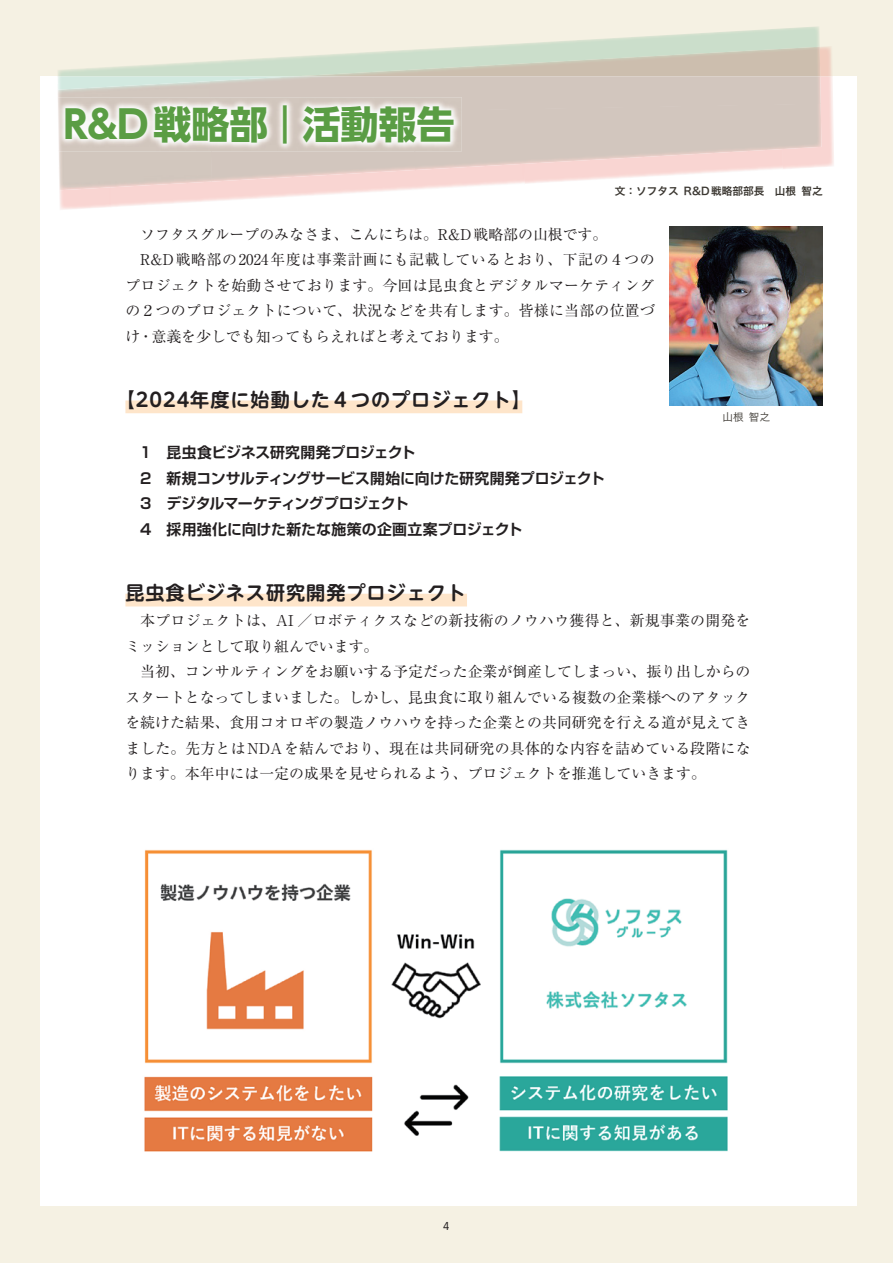
<style>
.page{position:relative;width:893px;height:1263px;background:#f5f1e3}
.page>*{position:absolute;margin:0;border:0;box-sizing:border-box;transform-origin:0 0}
.t1{font:700 38.25px "UD Shin Go Pr 6 N";letter-spacing:-.005em;color:#5a9d44}
.t2{font:700 19.2px "UD Shin M Go Pr 6 De";letter-spacing:.05em;color:#231f20}
.t3{font:14.85px/25.5px "Ryumin Pr 6 N";letter-spacing:.015em;color:#231f20}
.t4{font:700 14.85px/25.5px "Shin Go Pr 6 N De";letter-spacing:-.01em;color:#231f20}
.t5{font:14.85px "Ryumin Pr 6 N";letter-spacing:.035em;color:#231f20}
.t6{font:11.7px "Andale Mono";color:#231f20}
.t7{font:10.65px "Hiragino Sans Pr 6 N W6";color:#3a3630}
.t8{font:10.65px "Hiragino Sans Pr 6 N W3";color:#3a3630}
</style>
<div class="page">
<div style="left:40px;top:77px;width:816px;height:1128px;background:#fff"></div>
<img style="left:820px;top:47px;width:13px;height:30px">
<img style="left:59px;top:190px;width:52px;height:20px">
<img style="left:821px;top:77px;width:13px;height:90px">
<img style="left:57px;top:27px;width:763px;height:50px">
<img style="left:58px;top:81px;width:154px;height:109px">
<div style="left:125px;top:400px;width:397px;height:13px;background:#fee5ca"></div>
<div style="left:125px;top:594px;width:342px;height:12px;background:#fee5ca"></div>
<img style="left:58px;top:97px;width:404px;height:54px">
<img style="left:670px;top:226px;width:153px;height:179px">
<img style="left:144px;top:849px;width:584px;height:303px">
<h1 class="t1" style="left:64px;top:93px;width:393px">R&amp;D戦略部｜活動報告</h1>
<p class="t7" style="left:615px;top:182px;width:209px">文：ソフタス R&amp;D戦略部部長　山根 智之</p>
<p class="t3" style="left:140px;top:220px;width:469px">ソフタスグループのみなさま、こんにちは。R&amp;D戦略部の山根です。</p>
<p class="t5" style="left:140px;top:248px;width:516px">R&amp;D戦略部の2024年度は事業計画にも記載しているとおり、下記の４つの</p>
<p class="t3" style="left:125px;top:271px;width:531px">プロジェクトを始動させております。今回は昆虫食とデジタルマーケティング</p>
<p class="t3" style="left:125px;top:297px;width:531px">の２つのプロジェクトについて、状況などを共有します。皆様に当部の位置づ</p>
<p class="t3" style="left:125px;top:322px;width:385px">け・意義を少しでも知ってもらえればと考えております。</p>
<p class="t2" style="left:116px;top:383px;width:417px">【2024年度に始動した４つのプロジェクト】</p>
<p class="t4" style="left:140px;top:439px;width:466px">1　昆虫食ビジネス研究開発プロジェクト<br>2　新規コンサルティングサービス開始に向けた研究開発プロジェクト<br>3　デジタルマーケティングプロジェクト<br>4　採用強化に向けた新たな施策の企画立案プロジェクト</p>
<p class="t8" style="left:722px;top:407px;width:49px">山根 智之</p>
<p class="t2" style="left:125px;top:576px;width:342px">昆虫食ビジネス研究開発プロジェクト</p>
<p class="t3" style="left:125px;top:607px;width:627px;text-indent:15px">本プロジェクトは、AI ／ロボティクスなどの新技術のノウハウ獲得と、新規事業の開発をミッションとして取り組んでいます。</p>
<p class="t3" style="left:125px;top:658px;width:627px;text-align:justify;text-indent:15px">当初、コンサルティングをお願いする予定だった企業が倒産してしまっい、振り出しからのスタートとなってしまいました。しかし、昆虫食に取り組んでいる複数の企業様へのアタックを続けた結果、食用コオロギの製造ノウハウを持った企業との共同研究を行える道が見えてきました。先方とはNDAを結んでおり、現在は共同研究の具体的な内容を詰めている段階になります。本年中には一定の成果を見せられるよう、プロジェクトを推進していきます。</p>
<p class="t6" style="left:443px;top:1219px;width:9px">4</p>
</div>
